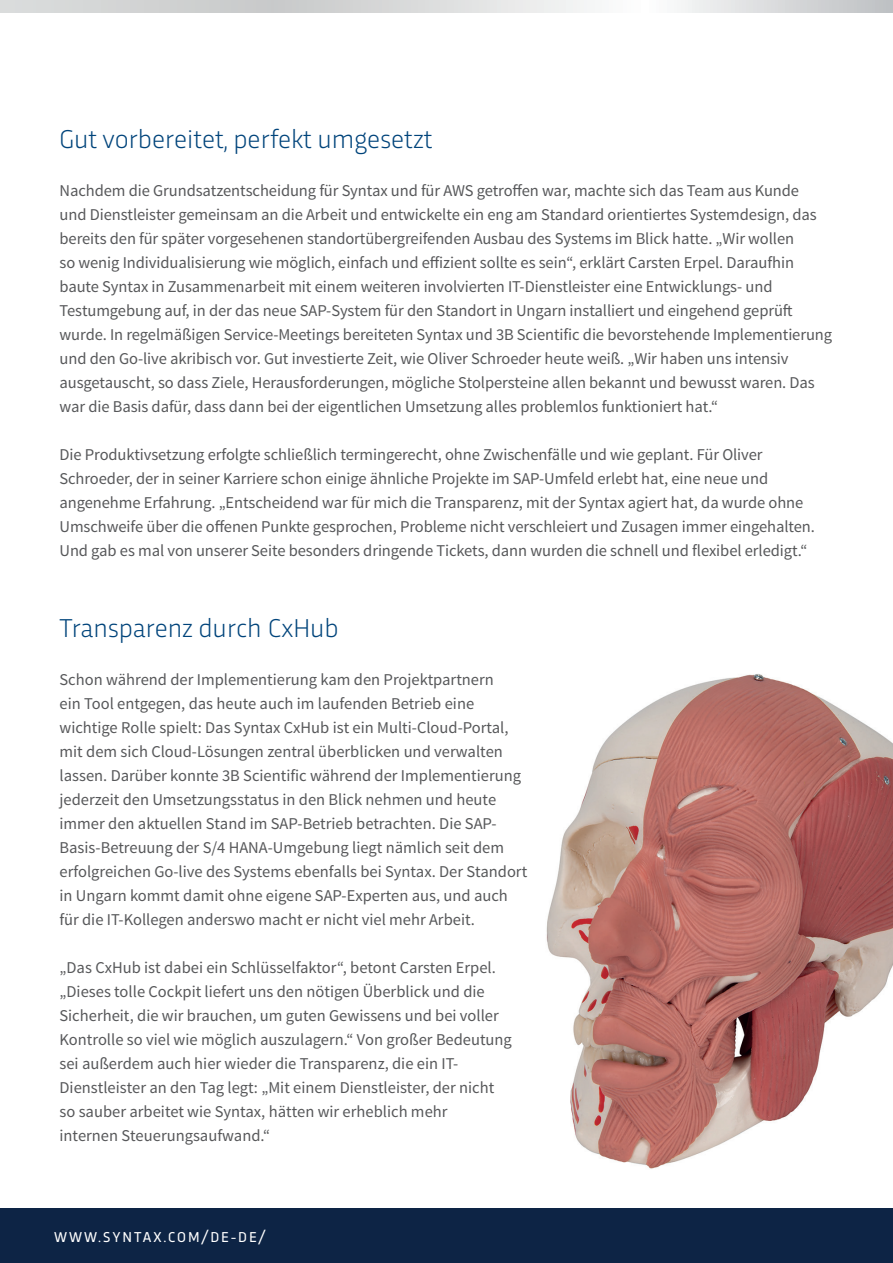
<style>
.page{position:relative;width:893px;height:1263px;background:#fff}
.page>*{position:absolute;margin:0;border:0;box-sizing:border-box;transform-origin:0 0}
.t1{font:300 27px "Trasandina";color:#00447b}
.t2{font:16.5px/24px "Source Sans Pro";letter-spacing:-.005em;color:#57585a}
.t3{font:15px "Trasandina";letter-spacing:.13em;color:#fff}
</style>
<div class="page">
<img style="left:546px;top:674px;width:347px;height:495px">
<div style="left:0;top:1209px;width:893px;height:54px;background:#0d2445"></div>
<svg style="left:0;top:0;width:893px;height:13px"></svg>
<h1 class="t1" style="left:60px;top:119px;width:374px">Gut vorbereitet, perfekt umgesetzt</h1>
<p class="t2" style="left:60px;top:178px;width:774px">Nachdem die Grundsatzentscheidung für Syntax und für AWS getroffen war, machte sich das Team aus Kunde<br>und Dienstleister gemeinsam an die Arbeit und entwickelte ein eng am Standard orientiertes Systemdesign, das bereits den für später vorgesehenen standortübergreifenden Ausbau des Systems im Blick hatte. „Wir wollen<br>so wenig Individualisierung wie möglich, einfach und effizient sollte es sein“, erklärt Carsten Erpel. Daraufhin baute Syntax in Zusammenarbeit mit einem weiteren involvierten IT-Dienstleister eine Entwicklungs- und Testumgebung auf, in der das neue SAP-System für den Standort in Ungarn installiert und eingehend geprüft wurde. In regelmäßigen Service-Meetings bereiteten Syntax und 3B Scientific die bevorstehende Implementierung und den Go-live akribisch vor. Gut investierte Zeit, wie Oliver Schroeder heute weiß. „Wir haben uns intensiv ausgetauscht, so dass Ziele, Herausforderungen, mögliche Stolpersteine allen bekannt und bewusst waren. Das war die Basis dafür, dass dann bei der eigentlichen Umsetzung alles problemlos funktioniert hat.“</p>
<p class="t2" style="left:60px;top:442px;width:757px">Die Produktivsetzung erfolgte schließlich termingerecht, ohne Zwischenfälle und wie geplant. Für Oliver Schroeder, der in seiner Karriere schon einige ähnliche Projekte im SAP-Umfeld erlebt hat, eine neue und angenehme Erfahrung. „Entscheidend war für mich die Transparenz, mit der Syntax agiert hat, da wurde ohne Umschweife über die offenen Punkte gesprochen, Probleme nicht verschleiert und Zusagen immer eingehalten.<br>Und gab es mal von unserer Seite besonders dringende Tickets, dann wurden die schnell und flexibel erledigt.“</p>
<h1 class="t1" style="left:60px;top:608px;width:281px">Transparenz durch CxHub</h1>
<p class="t2" style="left:60px;top:667px;width:469px">Schon während der Implementierung kam den Projektpartnern<br>ein Tool entgegen, das heute auch im laufenden Betrieb eine wichtige Rolle spielt: Das Syntax CxHub ist ein Multi-Cloud-Portal, mit dem sich Cloud-Lösungen zentral überblicken und verwalten lassen. Darüber konnte 3B Scientific während der Implementierung jederzeit den Umsetzungsstatus in den Blick nehmen und heute immer den aktuellen Stand im SAP-Betrieb betrachten. Die SAP-Basis-Betreuung der S/4 HANA-Umgebung liegt nämlich seit dem erfolgreichen Go-live des Systems ebenfalls bei Syntax. Der Standort in Ungarn kommt damit ohne eigene SAP-Experten aus, und auch für die IT-Kollegen anderswo macht er nicht viel mehr Arbeit.</p>
<p class="t2" style="left:60px;top:955px;width:454px">„Das CxHub ist dabei ein Schlüsselfaktor“, betont Carsten Erpel. „Dieses tolle Cockpit liefert uns den nötigen Überblick und die Sicherheit, die wir brauchen, um guten Gewissens und bei voller Kontrolle so viel wie möglich auszulagern.“ Von großer Bedeutung sei außerdem auch hier wieder die Transparenz, die ein IT-Dienstleister an den Tag legt: „Mit einem Dienstleister, der nicht so sauber arbeitet wie Syntax, hätten wir erheblich mehr<br>internen Steuerungsaufwand.“</p>
<p class="t3" style="left:54px;top:1225px;width:213px">WWW.SYNTAX.COM/DE-DE/</p>
</div>
